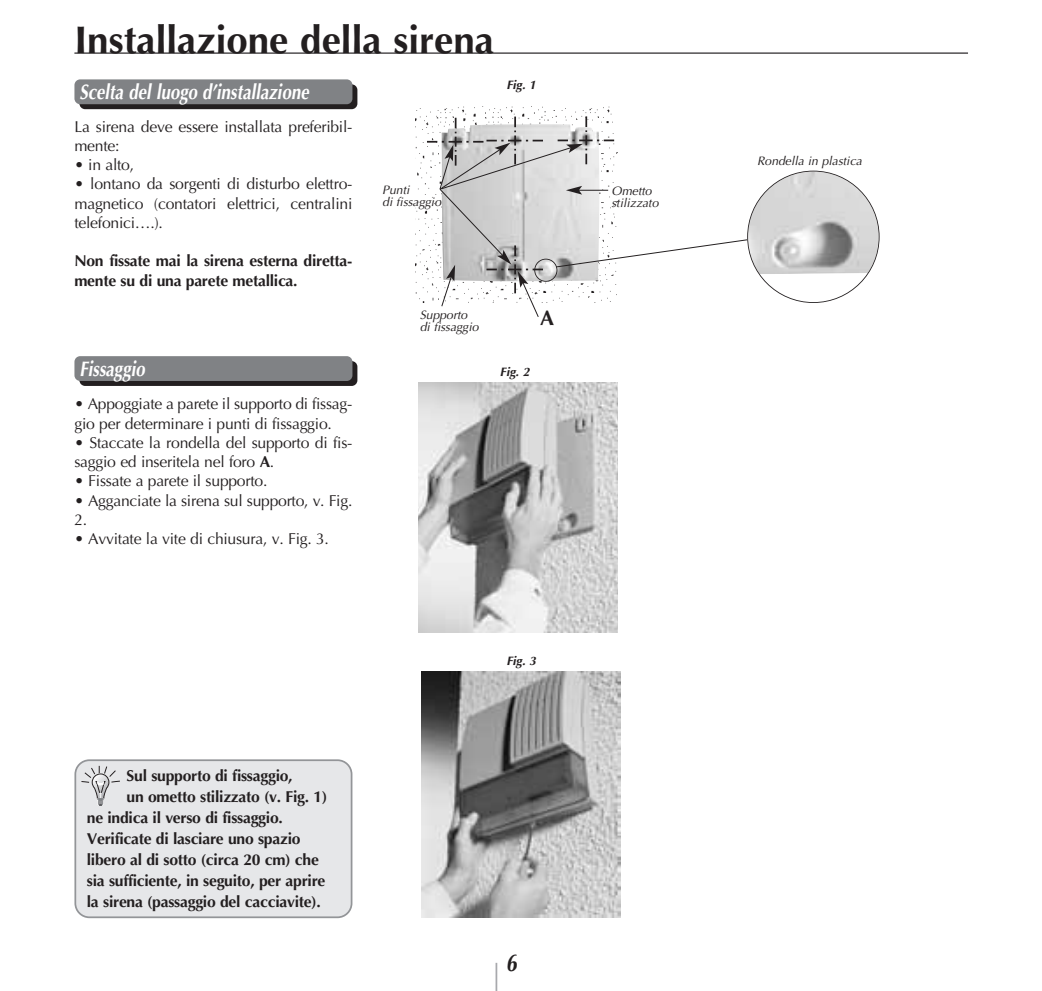
<style>
.page{position:relative;width:1042px;height:991px;background:#fff}
.page>*{position:absolute;margin:0;border:0;box-sizing:border-box;transform-origin:0 0}
.t1{font:700 38.5px "Optima";color:#231f20}
.t2{font:italic 700 24.5px "Optima";color:#231f20;scale:.8 1}
.t3{font:italic 700 21px "Optima";color:#fff;scale:.8 1}
.t4{font:700 21px "Optima";color:#231f20}
.t5{font:15.75px/19.2px "Optima";letter-spacing:-.015em;color:#231f20}
.t6{font:700 15.75px/19.2px "Optima";letter-spacing:-.015em;color:#231f20}
.t7{font:italic 12.25px/12.2px "Optima";color:#231f20}
.t8{font:italic 700 12.25px "Optima";color:#231f20}
.s1{font-weight:700}
</style>
<div class="page">
<div style="left:79px;top:361px;width:278px;height:25px;background:#231f20;border-radius:6px"></div>
<div style="left:79px;top:84px;width:278px;height:25px;background:linear-gradient(to right,#2e2b2c,#2c292a);border-radius:6px"></div>
<div style="left:74px;top:356px;width:278px;height:25px;background:#808285;border-radius:6px"></div>
<div style="left:74px;top:79px;width:278px;height:25px;background:#808285;border-radius:6px"></div>
<hr style="left:74px;top:53px;width:893px;height:1px;background:#231f20">
<hr style="left:495px;top:962px;width:2px;height:28px;background:#a8a9ad">
<div style="left:74px;top:759px;width:278px;height:159px;background:#e6e7e9"></div>
<svg style="left:81px;top:765px;width:39px;height:41px"></svg>
<svg style="left:415px;top:106px;width:332px;height:211px"></svg>
<img style="left:419px;top:382px;width:198px;height:250px">
<img style="left:421px;top:671px;width:199px;height:246px">
<img style="left:747px;top:172px;width:131px;height:102px">
<div style="left:534px;top:259px;width:23px;height:23px;border:2px solid #231f20;border-radius:50%"></div>
<h1 class="t1" style="left:74px;top:24px;width:421px">Installazione della sirena</h1>
<h3 class="t3" style="left:79px;top:83px;width:288px">Scelta del luogo d’installazione</h3>
<p class="t5" style="left:74px;top:118px;width:279px">La sirena deve essere installata preferibil&shy;mente:</p>
<p class="t5" style="left:74px;top:157px;width:61px">• in alto,</p>
<p class="t5" style="left:74px;top:176px;width:279px;text-align:justify">• lontano da sorgenti di disturbo elettro&shy;magnetico (contatori elettrici, centralini telefonici….).</p>
<p class="t6" style="left:74px;top:253px;width:279px">Non fissate mai la sirena esterna diretta&shy;mente su di una parete metallica.</p>
<p class="t7" style="left:382px;top:185px;width:60px">Punti<br>di fissaggio</p>
<p class="t7" style="left:419px;top:310px;width:60px">Supporto di fissaggio</p>
<p class="t8" style="left:506px;top:79px;width:31px">Fig. 1</p>
<h3 class="t4" style="left:540px;top:309px;width:16px">A</h3>
<h3 class="t3" style="left:79px;top:360px;width:83px">Fissaggio</h3>
<p class="t5" style="left:74px;top:396px;width:279px">• Appoggiate a parete il supporto di fissag&shy;gio per determinare i punti di fissaggio.</p>
<p class="t5" style="left:74px;top:434px;width:279px">• Staccate la rondella del supporto di fis&shy;saggio ed inseritela nel foro <span class="s1">A</span>.</p>
<p class="t5" style="left:74px;top:473px;width:194px">• Fissate a parete il supporto.</p>
<p class="t5" style="left:74px;top:492px;width:279px">• Agganciate la sirena sul supporto, v. Fig.<br>2.</p>
<p class="t5" style="left:74px;top:530px;width:256px">• Avvitate la vite di chiusura, v. Fig. 3.</p>
<p class="t6" style="left:126px;top:767px;width:167px">Sul supporto di fissaggio,</p>
<p class="t6" style="left:126px;top:788px;width:202px">un ometto stilizzato (v. Fig. 1)</p>
<p class="t6" style="left:87px;top:809px;width:197px">ne indica il verso di fissaggio.</p>
<p class="t6" style="left:87px;top:830px;width:215px">Verificate di lasciare uno spazio</p>
<p class="t6" style="left:87px;top:851px;width:233px">libero al di sotto (circa 20 cm) che</p>
<p class="t6" style="left:87px;top:872px;width:240px">sia sufficiente, in seguito, per aprire</p>
<p class="t6" style="left:87px;top:893px;width:235px">la sirena (passaggio del cacciavite).</p>
<p class="t8" style="left:500px;top:367px;width:31px">Fig. 2</p>
<p class="t8" style="left:506px;top:655px;width:31px">Fig. 3</p>
<h2 class="t2" style="left:505px;top:952px;width:15px">6</h2>
<p class="t7" style="left:611px;top:186px;width:48px">Ometto stilizzato</p>
<p class="t7" style="left:756px;top:155px;width:106px">Rondella in plastica</p>
</div>
